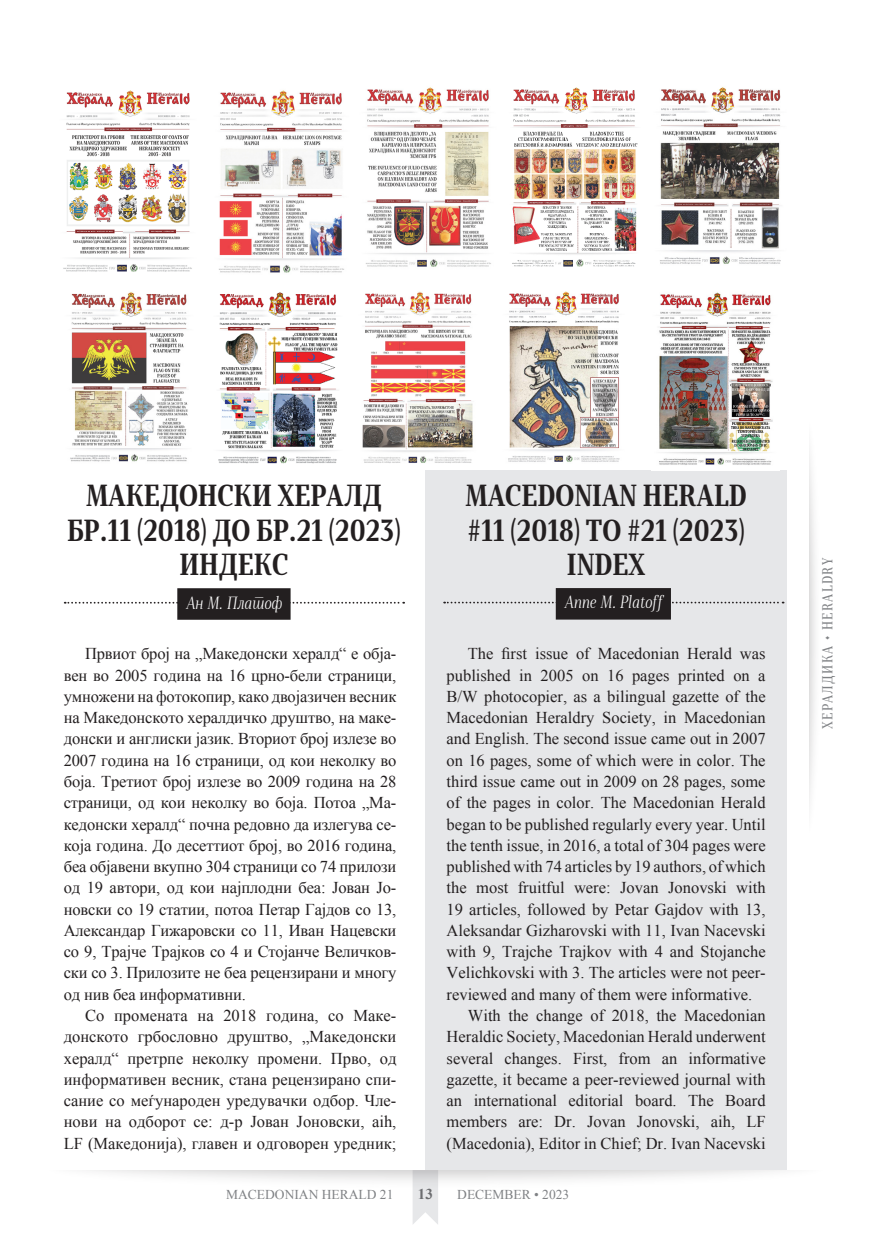
<style>
.page{position:relative;width:872px;height:1255px;background:#fff}
.page>*{position:absolute;margin:0;border:0;box-sizing:border-box;transform-origin:0 0}
.НАСЛОВ{font:700 28.5px/34.5px "Skola Serif Cn";color:#231f20;text-align:center}
._1_ГЛАВЕН_ТЕКСТ{font:16.5px/21.3px "Times New Roman";color:#231f20;text-align:justify}
.АВТОР{font:italic 300 16.5px "Skola Serif Cn";color:#fff}
._1_ГЛАВЕН_ТЕКСТ-2{font:700 15px "Times New Roman";color:#6c6d70}
.t1{font:13.5px "Times New Roman";color:#808285}
.t2{font:13.5px "Skola Serif Cn";letter-spacing:.1em;color:#808285}
</style>
<div class="page">
<img style="left:90px;top:1170px;width:692px;height:54px">
<div style="left:425px;top:470px;width:362px;height:699px;background:#e6e7e9"></div>
<svg style="left:444px;top:601px;width:339px;height:2px"></svg>
<div style="left:556px;top:588px;width:115px;height:31px;background:#231f20"></div>
<svg style="left:65px;top:602px;width:339px;height:1px"></svg>
<div style="left:177px;top:588px;width:113px;height:31px;background:#231f20"></div>
<img style="left:660px;top:87px;width:121px;height:177px">
<img style="left:63px;top:90px;width:129px;height:182px">
<img style="left:659px;top:292px;width:114px;height:173px">
<img style="left:219px;top:90px;width:125px;height:183px">
<img style="left:366px;top:87px;width:125px;height:180px">
<img style="left:512px;top:87px;width:126px;height:180px">
<img style="left:70px;top:292px;width:118px;height:170px">
<img style="left:218px;top:292px;width:120px;height:172px">
<img style="left:362px;top:291px;width:111px;height:172px">
<img style="left:508px;top:291px;width:112px;height:171px">
<p class="НАСЛОВ" style="left:67px;top:478px;width:335px">МАКЕДОНСКИ ХЕРАЛД<br>БР.11 (2018) ДО БР.21 (2023)<br>ИНДЕКС</p>
<p class="АВТОР" style="left:186px;top:593px;width:98px">Ан М. Платоф</p>
<p class="_1_ГЛАВЕН_ТЕКСТ" style="left:64px;top:643px;width:334px;text-indent:21px">Првиот број на „Македонски хералд“ е обја&shy;вен во 2005 година на 16 црно-бели страници, умножени на фотокопир, како двојазичен весник на Македонското хералдичко друштво, на маке&shy;донски и англиски јазик. Вториот број излезе во 2007 година на 16 страници, од кои неколку во боја. Третиот број излезе во 2009 година на 28 страници, од кои неколку во боја. Потоа „Ма&shy;кедонски хералд“ почна редовно да излегува се&shy;која година. До десеттиот број, во 2016 година, беа објавени вкупно 304 страници со 74 прилози од 19 автори, од кои најплодни беа: Јован Јо&shy;новски со 19 статии, потоа Петар Гајдов со 13, Александар Гижаровски со 11, Иван Нацевски со 9, Трајче Трајков со 4 и Стојанче Величков&shy;ски со 3. Прилозите не беа рецензирани и многу од нив беа информативни.</p>
<p class="_1_ГЛАВЕН_ТЕКСТ" style="left:64px;top:1004px;width:334px;text-indent:21px">Со промената на 2018 година, со Маке&shy;донското грбословно друштво, „Македонски хералд“ претрпе неколку промени. Прво, од информативен весник, стана рецензирано спи&shy;сание со меѓународен уредувачки одбор. Чле&shy;нови на одборот се: д-р Јован Јоновски, aih, LF (Македонија), главен и одговорен уредник;</p>
<p class="НАСЛОВ" style="left:465px;top:478px;width:282px">MACEDONIAN HERALD #11 (2018) TO #21 (2023)<br>INDEX</p>
<p class="АВТОР" style="left:564px;top:592px;width:100px">Anne M. Platoff</p>
<p class="_1_ГЛАВЕН_ТЕКСТ" style="left:446px;top:643px;width:320px;text-indent:21px">The first issue of Macedonian Herald was published in 2005 on 16 pages printed on a B/W photocopier, as a bilingual gazette of the Macedonian Heraldry Society, in Macedonian and English. The second issue came out in 2007 on 16 pages, some of which were in color. The third issue came out in 2009 on 28 pages, some of the pages in color. The Macedonian Herald began to be published regularly every year. Until the tenth issue, in 2016, a total of 304 pages were published with 74 articles by 19 authors, of which the most fruitful were: Jovan Jonovski with 19 articles, followed by Petar Gajdov with 13, Aleksandar Gizharovski with 11, Ivan Nacevski with 9, Trajche Trajkov with 4 and Stojanche Velichkovski with 3. The articles were not peer&shy;reviewed and many of them were informative.</p>
<p class="_1_ГЛАВЕН_ТЕКСТ" style="left:446px;top:1004px;width:320px;text-indent:21px">With the change of 2018, the Macedonian Heraldic Society, Macedonian Herald underwent several changes. First, from an informative gazette, it became a peer-reviewed journal with an international editorial board. The Board members are: Dr. Jovan Jonovski, aih, LF (Macedonia), Editor in Chief; Dr. Ivan Nacevski</p>
<p class="t1" style="left:226px;top:1184px;width:169px">MACEDONIAN HERALD 21</p>
<p class="_1_ГЛАВЕН_ТЕКСТ-2" style="left:418px;top:1183px;width:16px">13</p>
<p class="t1" style="left:457px;top:1184px;width:113px">DECEMBER • 2023</p>
<p class="t2" style="left:819px;top:729px;width:173px;rotate:-90deg">ХЕРАЛДИКА • HERALDRY</p>
</div>
